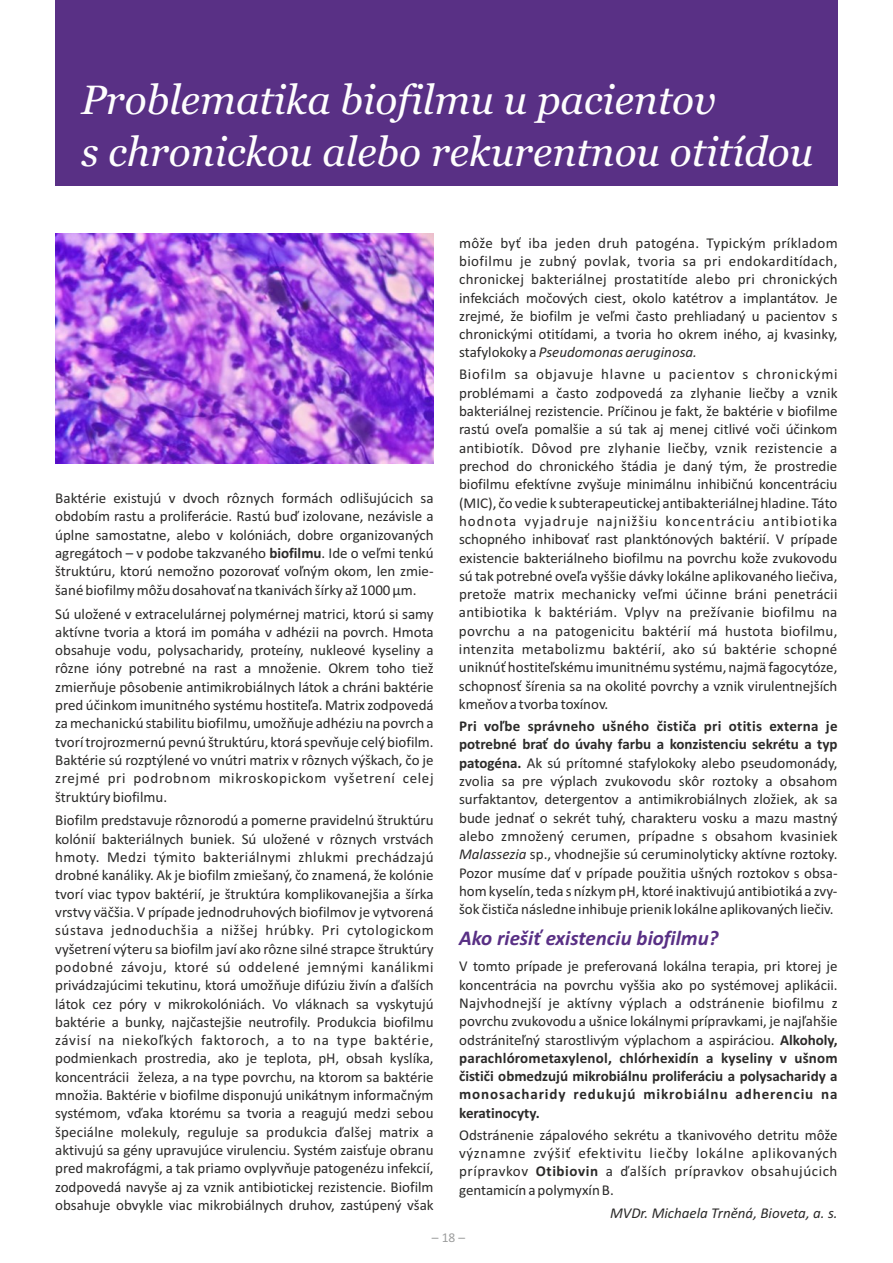
<style>
.page{position:relative;width:893px;height:1263px;background:#fff}
.page>*{position:absolute;margin:0;border:0;box-sizing:border-box;transform-origin:0 0}
.t1{font:italic 40.8px/51.9px "Georgia";color:#fefefe}
.t2{font:italic 700 21px "Calibri";color:#593085}
.t3{font:15px/18.3px "Calibri";color:#2b2a29;text-align:justify}
.t4{font:italic 15px "Calibri";color:#2b2a29}
.t5{font:13.5px "Calibri";color:#9d9e9e}
.s1{font-weight:700}
.s2{font-style:italic}
</style>
<div class="page">
<div style="left:55px;top:0;width:783px;height:185px;background:#593085"></div>
<img style="left:55px;top:233px;width:379px;height:231px">
<h1 class="t1" style="left:81px;top:77px;width:734px">Problematika biofilmu u pacientov<br>s chronickou alebo rekurentnou otitídou</h1>
<p class="t3" style="left:55px;top:490px;width:380px">Baktérie existujú v dvoch rôznych formách odlišujúcich sa obdobím rastu a proliferácie. Rastú buď izolovane, nezávisle a úplne samostatne, alebo v kolóniách, dobre organizovaných agregátoch – v podobe takzvaného <span class="s1">biofilmu</span>. Ide o veľmi tenkú štruktúru, ktorú nemožno pozorovať voľným okom, len zmie&shy;šané biofilmy môžu dosahovať na tkanivách šírky až 1000 μm.</p>
<p class="t3" style="left:55px;top:606px;width:380px">Sú uložené v extracelulárnej polymérnej matrici, ktorú si samy aktívne tvoria a ktorá im pomáha v adhézii na povrch. Hmota obsahuje vodu, polysacharidy, proteíny, nukleové kyseliny a rôzne ióny potrebné na rast a množenie. Okrem toho tiež zmierňuje pôsobenie antimikrobiálnych látok a chráni baktérie pred účinkom imunitného systému hostiteľa. Matrix zodpovedá za mechanickú stabilitu biofilmu, umožňuje adhéziu na povrch a tvorí trojrozmernú pevnú štruktúru, ktorá spevňuje celý biofilm.<br>Baktérie sú rozptýlené vo vnútri matrix v rôznych výškach, čo je zrejmé pri podrobnom mikroskopickom vyšetrení celej štruktúry biofilmu.</p>
<p class="t3" style="left:55px;top:812px;width:380px">Biofilm predstavuje rôznorodú a pomerne pravidelnú štruktúru kolónií bakteriálnych buniek. Sú uložené v rôznych vrstvách hmoty. Medzi týmito bakteriálnymi zhlukmi prechádzajú drobné kanáliky. Ak je biofilm zmiešaný, čo znamená, že kolónie tvorí viac typov baktérií, je štruktúra komplikovanejšia a šírka vrstvy väčšia. V prípade jednodruhových biofilmov je vytvorená sústava jednoduchšia a nižšej hrúbky. Pri cytologickom vyšetrení výteru sa biofilm javí ako rôzne silné strapce štruktúry podobné závoju, ktoré sú oddelené jemnými kanálikmi privádzajúcimi tekutinu, ktorá umožňuje difúziu živín a ďalších látok cez póry v mikrokolóniách. Vo vláknach sa vyskytujú baktérie a bunky, najčastejšie neutrofily. Produkcia biofilmu závisí na niekoľkých faktoroch, a to na type baktérie, podmienkach prostredia, ako je teplota, pH, obsah kyslíka, koncentrácii železa, a na type povrchu, na ktorom sa baktérie množia. Baktérie v biofilme disponujú unikátnym informačným systémom, vďaka ktorému sa tvoria a reagujú medzi sebou špeciálne molekuly, reguluje sa produkcia ďalšej matrix a aktivujú sa gény upravujúce virulenciu. Systém zaisťuje obranu pred makrofágmi, a tak priamo ovplyvňuje patogenézu infekcií, zodpovedá navyše aj za vznik antibiotickej rezistencie. Biofilm obsahuje obvykle viac mikrobiálnych druhov, zastúpený však</p>
<p class="t3" style="left:459px;top:235px;width:380px">môže byť iba jeden druh patogéna. Typickým príkladom biofilmu je zubný povlak, tvoria sa pri endokarditídach, chronickej bakteriálnej prostatitíde alebo pri chronických infekciách močových ciest, okolo katétrov a implantátov. Je zrejmé, že biofilm je veľmi často prehliadaný u pacientov s chronickými otitídami, a tvoria ho okrem iného, aj kvasinky, stafylokoky a <span class="s2">Pseudomonas aeruginosa.</span></p>
<p class="t3" style="left:459px;top:366px;width:380px">Biofilm sa objavuje hlavne u pacientov s chronickými problémami a často zodpovedá za zlyhanie liečby a vznik bakteriálnej rezistencie. Príčinou je fakt, že baktérie v biofilme rastú oveľa pomalšie a sú tak aj menej citlivé voči účinkom antibiotík. Dôvod pre zlyhanie liečby, vznik rezistencie a prechod do chronického štádia je daný tým, že prostredie biofilmu efektívne zvyšuje minimálnu inhibičnú koncentráciu (MIC), čo vedie k subterapeutickej antibakteriálnej hladine. Táto hodnota vyjadruje najnižšiu koncentráciu antibiotika schopného inhibovať rast planktónových baktérií. V prípade existencie bakteriálneho biofilmu na povrchu kože zvukovodu sú tak potrebné oveľa vyššie dávky lokálne aplikovaného liečiva, pretože matrix mechanicky veľmi účinne bráni penetrácii antibiotika k baktériám. Vplyv na prežívanie biofilmu na povrchu a na patogenicitu baktérií má hustota biofilmu, intenzita metabolizmu baktérií, ako sú baktérie schopné uniknúť hostiteľskému imunitnému systému, najmä fagocytóze, schopnosť šírenia sa na okolité povrchy a vznik virulentnejších kmeňov a tvorba toxínov.</p>
<p class="t3" style="left:459px;top:718px;width:380px"><span class="s1">Pri voľbe správneho ušného čističa pri otitis externa je potrebné brať do úvahy farbu a konzistenciu sekrétu a typ patogéna.</span> Ak sú prítomné stafylokoky alebo pseudomonády, zvolia sa pre výplach zvukovodu skôr roztoky a obsahom surfaktantov, detergentov a antimikrobiálnych zložiek, ak sa bude jednať o sekrét tuhý, charakteru vosku a mazu mastný alebo zmnožený cerumen, prípadne s obsahom kvasiniek <span class="s2">Malassezia</span> sp., vhodnejšie sú ceruminolyticky aktívne roztoky.<br>Pozor musíme dať v prípade použitia ušných roztokov s obsa&shy;hom kyselín, teda s nízkym pH, ktoré inaktivujú antibiotiká a zvy&shy;šok čističa následne inhibuje prienik lokálne aplikovaných liečiv.</p>
<h2 class="t2" style="left:459px;top:929px;width:261px">Ako riešiť existenciu biofilmu?</h2>
<p class="t3" style="left:459px;top:958px;width:380px">V tomto prípade je preferovaná lokálna terapia, pri ktorej je koncentrácia na povrchu vyššia ako po systémovej aplikácii.<br>Najvhodnejší je aktívny výplach a odstránenie biofilmu z povrchu zvukovodu a ušnice lokálnymi prípravkami, je najľahšie odstrániteľný starostlivým výplachom a aspiráciou. <span class="s1">Alkoholy, parachlórometaxylenol, chlórhexidín a kyseliny v ušnom čističi obmedzujú mikrobiálnu proliferáciu a polysacharidy a monosacharidy redukujú mikrobiálnu adherenciu na keratinocyty.</span></p>
<p class="t3" style="left:459px;top:1127px;width:380px">Odstránenie zápalového sekrétu a tkanivového detritu môže významne zvýšiť efektivitu liečby lokálne aplikovaných prípravkov <span class="s1">Otibiovin</span> a ďalších prípravkov obsahujúcich gentamicín a polymyxín B.</p>
<p class="t4" style="left:610px;top:1207px;width:229px">MVDr. Michaela Trněná, Bioveta, a. s.</p>
<p class="t5" style="left:432px;top:1231px;width:35px">– 18 –</p>
</div>
